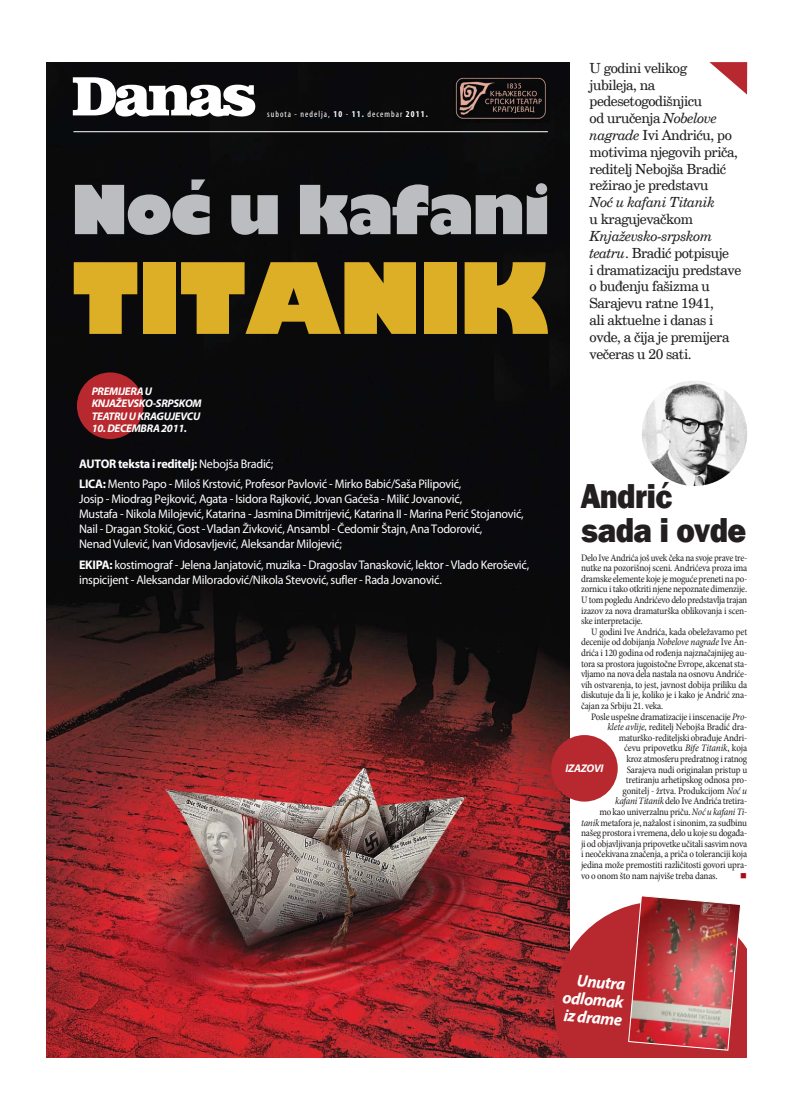
<style>
.page{position:relative;width:794px;height:1106px;background:#fff}
.page>*{position:absolute;margin:0;border:0;box-sizing:border-box;transform-origin:0 0}
.t1{font:107.6px "Gill Kay Re";color:#dcaf27}
.t2{font:73.9px "Gill Kay Re";color:#bbbdc0}
.t3{font:800 34px/34px "Frankfurt Gothic";letter-spacing:-.02em;color:#231f20;scale:.9 1}
.t4{font:italic 700 17px/18px "Myriad YU Pro";color:#fff;text-align:justify}
.t5{font:14px/16.8px "New Brunswick";letter-spacing:-.025em;color:#231f20}
.t6{font:italic 14px "New Brunswick";letter-spacing:-.025em;color:#231f20}
.t7{font:12.5px/15px "Myriad YU Pro";letter-spacing:-.02em;color:#fff}
.t8{font:italic 700 11.1px/12.3px "Myriad YU Pro";letter-spacing:-.025em;color:#fff}
.t9{font:10px/10.6px "Minion YU Pro Cond";letter-spacing:-.02em;color:#231f20;text-align:justify}
.t10{font:9px "Myriad YU Pro Cond";letter-spacing:.115em;color:#fff}
.s1{font-weight:700}
.s2{font-style:italic}
</style>
<div class="page">
<img style="left:47px;top:62px;width:522px;height:996px">
<svg style="left:554px;top:901px;width:193px;height:157px;background:#bb4146"></svg>
<div style="left:77px;top:372px;width:66px;height:67px;background:#b8292f;border-radius:50%"></div>
<svg style="left:73px;top:77px;width:182px;height:39px"></svg>
<img style="left:453px;top:75px;width:97px;height:47px">
<hr style="left:73px;top:131px;width:475px;height:1px;background:#fff">
<img style="left:628px;top:896px;width:113px;height:154px">
<svg style="left:709px;top:62px;width:38px;height:33px"></svg>
<img style="left:642px;top:380px;width:105px;height:106px;border-radius:50%">
<div style="left:551px;top:735px;width:67px;height:66px;background:#b8292f;border-radius:50%"></div>
<p class="t10" style="left:267px;top:111px;width:162px">subota - nedelja, <span class="s1">10</span> - <span class="s1">11.</span> decembar <span class="s1">2011.</span></p>
<h2 class="t2" style="left:72px;top:167px;width:479px">Noæ u kafani</h2>
<h1 class="t1" style="left:72px;top:236px;width:478px">TITANIK</h1>
<p class="t8" style="left:92px;top:386px;width:112px">PREMIJERA U<br>KNJA@EVSKO-SRPSKOM<br>TEATRU U KRAGUJEVCU</p>
<p class="t8" style="left:92px;top:423px;width:97px">10. DECEMBRA 2011.</p>
<p class="t7" style="left:79px;top:454px;width:384px;line-height:20.7px"><span class="s1">AUTOR teksta i reditelj:</span> Neboj{a Bradi};<br><span class="s1">LICA:</span> Mento Papo - Milo{ Krstovi}, Profesor Pavlovi} - Mirko Babi}/Sa{a Pilipovi},</p>
<p class="t7" style="left:79px;top:493px;width:446px">Josip - Miodrag Pejkovi}, Agata - Isidora Rajkovi}, Jovan Ga}e{a - Mili} Jovanovi},<br>Mustafa - Nikola Milojevi}, Katarina - Jasmina Dimitrijevi}, Katarina II - Marina Peri} Stojanovi}, Nail - Dragan Stoki}, Gost - Vladan @ivkovi}, Ansambl - ^edomir [tajn, Ana Todorovi},<br>Nenad Vulevi}, Ivan Vidosavljevi}, Aleksandar Milojevi};</p>
<p class="t7" style="left:79px;top:558px;width:451px"><span class="s1">EKIPA:</span> kostimograf - Jelena Janjatovi}, muzika - Dragoslav Tanaskovi}, lektor - Vlado Kero{evi}, inspicijent - Aleksandar Miloradovi}/Nikola Stevovi}, sufler - Rada Jovanovi}.</p>
<h3 class="t5" style="left:589px;top:59px;width:150px">U godini velikog<br>jubileja, na pedesetogodi{njicu<br>od uru~enja <span class="s2">Nobelove nagrade</span> Ivi Andri}u, po motivima njegovih pri~a, reditelj Neboj{a Bradi} re`irao je predstavu</h3>
<h3 class="t6" style="left:589px;top:194px;width:127px">No} u kafani Titanik</h3>
<h3 class="t5" style="left:589px;top:210px;width:105px">u kragujeva~kom</h3>
<h3 class="t5" style="left:589px;top:227px;width:153px"><span class="s2">Knja`evsko-srpskom teatru</span>. Bradi} potpisuje<br>i dramatizaciju predstave o bu|enju fa{izma u<br>Sarajevu ratne 1941,<br>ali aktuelne i danas i ovde, a ~ija je premijera ve~eras u 20 sati.</h3>
<h3 class="t3" style="left:581px;top:478px;width:185px">Andri} sada i ovde</h3>
<p class="t9" style="left:581px;top:553px;width:168px">Delo Ive Andri}a jo{ uvek ~eka na svoje prave tre&shy;nutke na pozori{noj sceni. Andri}eva proza ima dramske elemente koje je mogu}e preneti na po&shy;zornicu i tako otkriti njene nepoznate dimenzije.<br>U tom pogledu Andri}evo delo predstavlja trajan izazov za nova dramatur{ka oblikovanja i scen&shy;ske interpretacije.</p>
<p class="t9" style="left:581px;top:627px;width:168px;text-indent:10px">U godini Ive Andri}a, kada obele`avamo pet decenije od dobijanja <span class="s2">Nobelove nagrade</span> Ive An&shy;dri}a i 120 godina od ro|enja najzna~ajnijeg au&shy;tora sa prostora jugoisto~ne Evrope, akcenat sta&shy;vljamo na nova dela nastala na osnovu Andri}e&shy;vih ostvarenja, to jest, javnost dobija priliku da diskutuje da li je, koliko je i kako je Andri} zna-~ajan za Srbiju 21. veka.</p>
<p class="t9" style="left:591px;top:712px;width:158px">Posle uspe{ne dramatizacije i inscenacije <span class="s2">Pro-</span></p>
<p class="t9" style="left:607px;top:722px;width:141px"><span class="s2">klete avlije</span>, reditelj Neboj{a Bradi} dra-</p>
<p class="t9" style="left:618px;top:733px;width:130px">matur{ko-rediteljski obra|uje Andri-</p>
<p class="t9" style="left:624px;top:744px;width:124px">}evu pripovetku <span class="s2">Bife Titanik</span>, koja</p>
<p class="t9" style="left:626px;top:754px;width:122px">kroz atmosferu predratnog i ratnog</p>
<p class="t9" style="left:627px;top:765px;width:122px">Sarajeva nudi originalan pristup u</p>
<p class="t9" style="left:626px;top:775px;width:123px">tretiranju arhetipskog odnosa pro-</p>
<p class="t9" style="left:622px;top:786px;width:126px">gonitelj - `rtva. Produkcijom <span class="s2">No} u</span></p>
<p class="t9" style="left:615px;top:797px;width:133px"><span class="s2">kafani Titanik</span> delo Ive Andri}a tretira-</p>
<p class="t9" style="left:599px;top:807px;width:149px">mo kao univerzalnu pri~u. <span class="s2">No} u kafani Ti-</span></p>
<p class="t9" style="left:581px;top:818px;width:168px"><span class="s2">tanik</span>metafora je, na`alost i sinonim, za sudbinu</p>
<p class="t9" style="left:581px;top:828px;width:168px">na{eg prostora i vremena, delo u koje su doga|a-</p>
<p class="t9" style="left:581px;top:839px;width:168px">ji od objavljivanja pripovetke u~itali sasvim nova</p>
<p class="t9" style="left:581px;top:850px;width:168px">i neo~ekivana zna~enja, a pri~a o toleranciji koja</p>
<p class="t9" style="left:581px;top:860px;width:168px">jedina mo`e premostiti razli~itosti govori upra-</p>
<p class="t9" style="left:581px;top:871px;width:138px">vo o onom {to nam najvi{e treba danas.</p>
<p class="t8" style="left:565px;top:763px;width:40px">IZAZOVI</p>
<h3 class="t4" style="left:564px;top:971px;width:63px;text-indent:13px;rotate:5deg">Unutra odlomak iz drame</h3>
</div>
